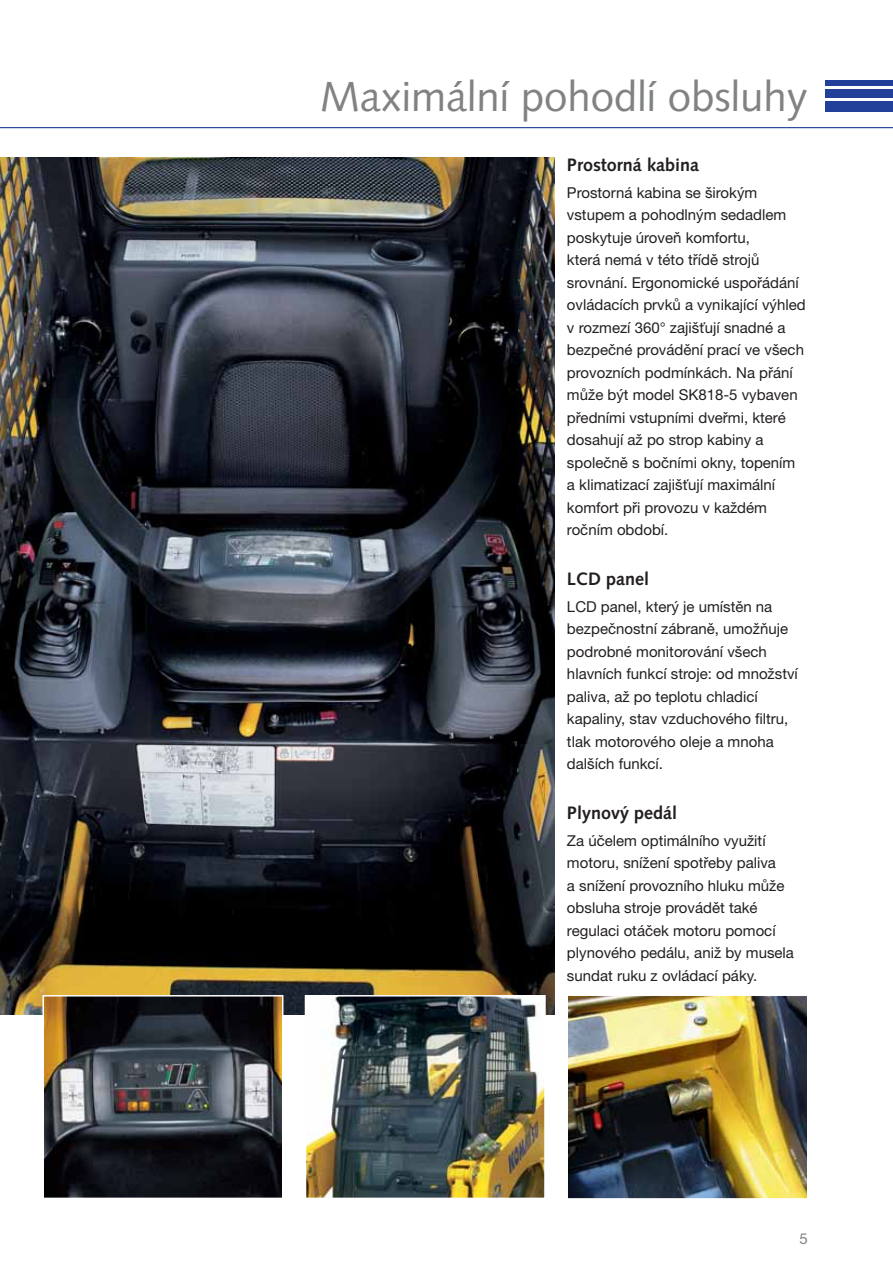
<style>
.page{position:relative;width:893px;height:1263px;background:#fff}
.page>*{position:absolute;margin:0;border:0;box-sizing:border-box;transform-origin:0 0}
.t1{font:42px "Syntax LTCE";color:#808284}
.t2{font:700 18px "Syntax LTCE";color:#231f20}
.t3{font:15px/22.5px "Helvetica Neue LT Pro";color:#231f20}
.t4{font:15px "Helvetica Neue LT Pro";color:#808284}
</style>
<div class="page">
<hr style="left:0;top:127px;width:893px;height:1px;background:#223f99">
<div style="left:825px;top:101px;width:68px;height:10px;background:#223f99"></div>
<div style="left:825px;top:89px;width:68px;height:8px;background:#223f99"></div>
<div style="left:825px;top:80px;width:68px;height:5px;background:#223f99"></div>
<img style="left:0;top:157px;width:554px;height:858px">
<img style="left:45px;top:998px;width:235px;height:198px">
<div style="left:42px;top:995px;width:241px;height:204px;border:2px solid #fff"></div>
<img style="left:569px;top:997px;width:237px;height:200px">
<div style="left:567px;top:995px;width:241px;height:204px;border:1px solid #fff"></div>
<img style="left:308px;top:998px;width:235px;height:198px">
<div style="left:305px;top:995px;width:241px;height:204px;border:2px solid #fff"></div>
<h1 class="t1" style="left:320px;top:77px;width:489px">Maximální pohodlí obsluhy</h1>
<p class="t2" style="left:567px;top:156px;width:134px">Prostorná kabina</p>
<p class="t3" style="left:567px;top:183px;width:240px">Prostorná kabina se širokým vstupem a pohodlným sedadlem poskytuje úroveň komfortu,<br>která nemá v této třídě strojů srovnání. Ergonomické uspořádání ovládacích prvků a vynikající výhled v rozmezí 360° zajišťují snadné a bezpečné provádění prací ve všech provozních podmínkách. Na přání může být model SK818-5 vybaven předními vstupními dveřmi, které dosahují až po strop kabiny a společně s bočními okny, topením a klimatizací zajišťují maximální komfort při provozu v každém ročním období.</p>
<p class="t2" style="left:567px;top:570px;width:84px">LCD panel</p>
<p class="t3" style="left:567px;top:597px;width:232px">LCD panel, který je umístěn na bezpečnostní zábraně, umožňuje podrobné monitorování všech hlavních funkcí stroje: od množství paliva, až po teplotu chladicí kapaliny, stav vzduchového filtru, tlak motorového oleje a mnoha dalších funkcí.</p>
<p class="t2" style="left:567px;top:804px;width:112px">Plynový pedál</p>
<p class="t3" style="left:567px;top:831px;width:228px">Za účelem optimálního využití motoru, snížení spotřeby paliva<br>a snížení provozního hluku může obsluha stroje provádět také regulaci otáček motoru pomocí plynového pedálu, aniž by musela sundat ruku z ovládací páky.</p>
<p class="t4" style="left:799px;top:1233px;width:10px">5</p>
</div>
